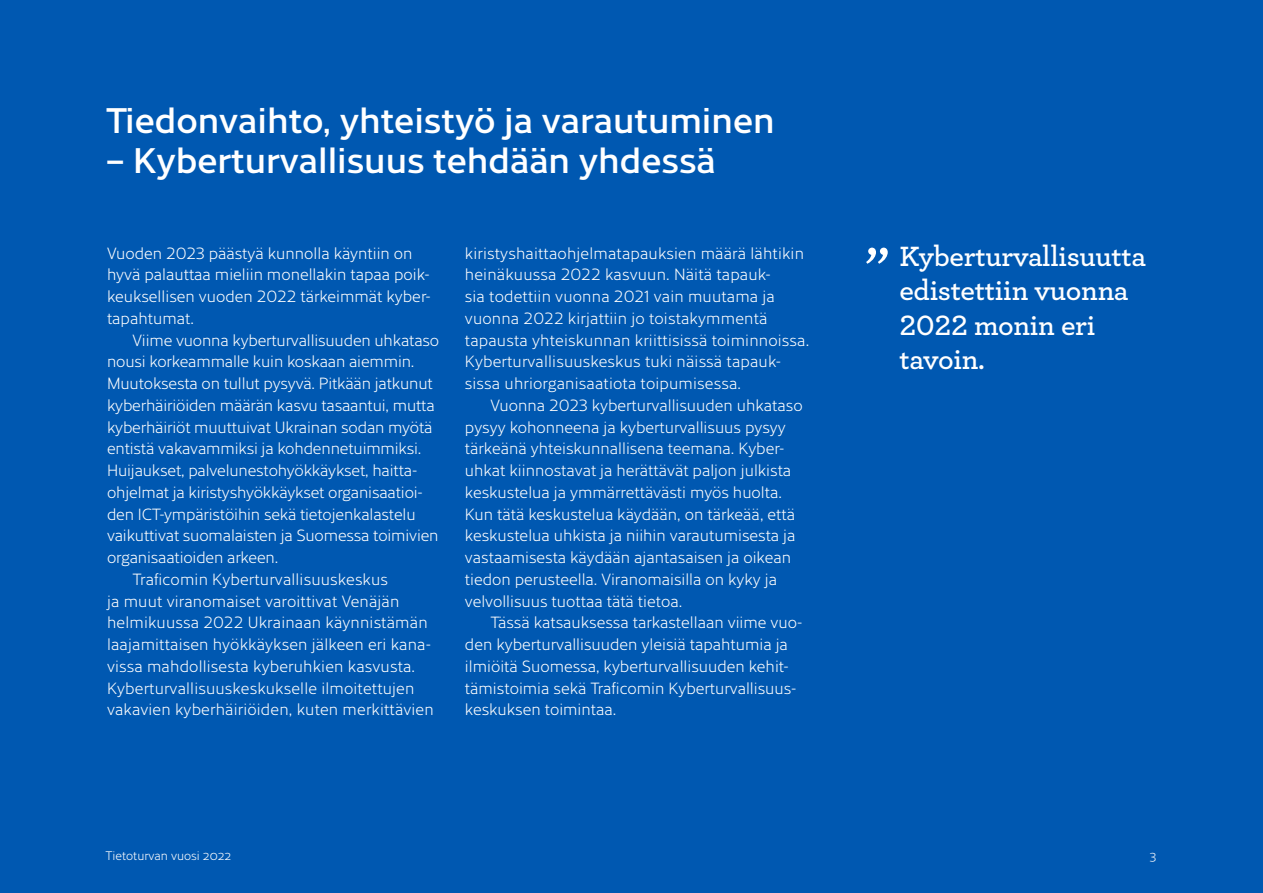
<style>
.page{position:relative;width:1263px;height:893px;background:#0058b1}
.page>*{position:absolute;margin:0;border:0;box-sizing:border-box;transform-origin:0 0}
.H2_Kappaleotsikko_23_pt{font:500 34.5px "Cresta";color:#fff}
.Nosto_pinkki_19_pt{font:600 29.25px/34.5px "Archer";letter-spacing:-.01em;color:#fff}
.Leipäteksti_sis__10_5_pt{font:300 15.75px/21.8px "Cresta";color:#fff}
.Leipäteksti_10_5_pt{font:300 15.75px/21.8px "Cresta";color:#fff}
.t1{font:300 12px "Cresta";color:#fff}
.s1{font-size:55.5px}
</style>
<div class="page">
<h2 class="H2_Kappaleotsikko_23_pt" style="left:106px;top:94px;width:670px">Tiedonvaihto, yhteistyö ja varautuminen</h2>
<h2 class="H2_Kappaleotsikko_23_pt" style="left:106px;top:134px;width:611px">– Kyberturvallisuus tehdään yhdessä</h2>
<p class="Leipäteksti_10_5_pt" style="left:107px;top:241px;width:325px">Vuoden 2023 päästyä kunnolla käyntiin on hyvä palauttaa mieliin monellakin tapaa poik&shy;keuksellisen vuoden 2022 tärkeimmät kyber&shy;tapahtumat.</p>
<p class="Leipäteksti_sis__10_5_pt" style="left:107px;top:328px;width:334px;text-indent:26px">Viime vuonna kyberturvallisuuden uhkataso nousi korkeammalle kuin koskaan aiemmin.<br>Muutoksesta on tullut pysyvä. Pitkään jatkunut kyberhäiriöiden määrän kasvu tasaantui, mutta kyberhäiriöt muuttuivat Ukrainan sodan myötä entistä vakavammiksi ja kohdennetuimmiksi.<br>Huijaukset, palvelunestohyökkäykset, haitta&shy;ohjelmat ja kiristyshyökkäykset organisaatioi&shy;den ICT-ympäristöihin sekä tietojenkalastelu vaikuttivat suomalaisten ja Suomessa toimivien organisaatioiden arkeen.</p>
<p class="Leipäteksti_sis__10_5_pt" style="left:107px;top:567px;width:328px;text-indent:26px">Traficomin Kyberturvallisuuskeskus<br>ja muut viranomaiset varoittivat Venäjän helmikuussa 2022 Ukrainaan käynnistämän laajamittaisen hyökkäyksen jälkeen eri kana&shy;vissa mahdollisesta kyberuhkien kasvusta.<br>Kyberturvallisuuskeskukselle ilmoitettujen vakavien kyberhäiriöiden, kuten merkittävien</p>
<p class="Leipäteksti_sis__10_5_pt" style="left:465px;top:241px;width:346px">kiristyshaittaohjelmatapauksien määrä lähtikin heinäkuussa 2022 kasvuun. Näitä tapauk-<br>sia todettiin vuonna 2021 vain muutama ja vuonna 2022 kirjattiin jo toistakymmentä tapausta yhteiskunnan kriittisissä toiminnoissa.<br>Kyberturvallisuuskeskus tuki näissä tapauk&shy;sissa uhriorganisaatiota toipumisessa.</p>
<p class="Leipäteksti_sis__10_5_pt" style="left:465px;top:393px;width:339px;text-indent:26px">Vuonna 2023 kyberturvallisuuden uhkataso pysyy kohonneena ja kyberturvallisuus pysyy tärkeänä yhteiskunnallisena teemana. Kyber&shy;uhkat kiinnostavat ja herättävät paljon julkista keskustelua ja ymmärrettävästi myös huolta.<br>Kun tätä keskustelua käydään, on tärkeää, että keskustelua uhkista ja niihin varautumisesta ja vastaamisesta käydään ajantasaisen ja oikean tiedon perusteella. Viranomaisilla on kyky ja velvollisuus tuottaa tätä tietoa.</p>
<p class="Leipäteksti_sis__10_5_pt" style="left:465px;top:611px;width:339px;text-indent:26px">Tässä katsauksessa tarkastellaan viime vuo&shy;den kyberturvallisuuden yleisiä tapahtumia ja ilmiöitä Suomessa, kyberturvallisuuden kehit&shy;tämistoimia sekä Traficomin Kyberturvallisuus&shy;keskuksen toimintaa.</p>
<p class="Nosto_pinkki_19_pt" style="left:899px;top:237px;width:248px;text-indent:-34px"><span class="s1">”</span> Kyberturvallisuutta edistettiin vuonna<br>2022 monin eri tavoin.</p>
<p class="t1" style="left:105px;top:847px;width:127px">Tietoturvan vuosi 2022</p>
<p class="t1" style="left:1150px;top:847px;width:8px">3</p>
</div>
